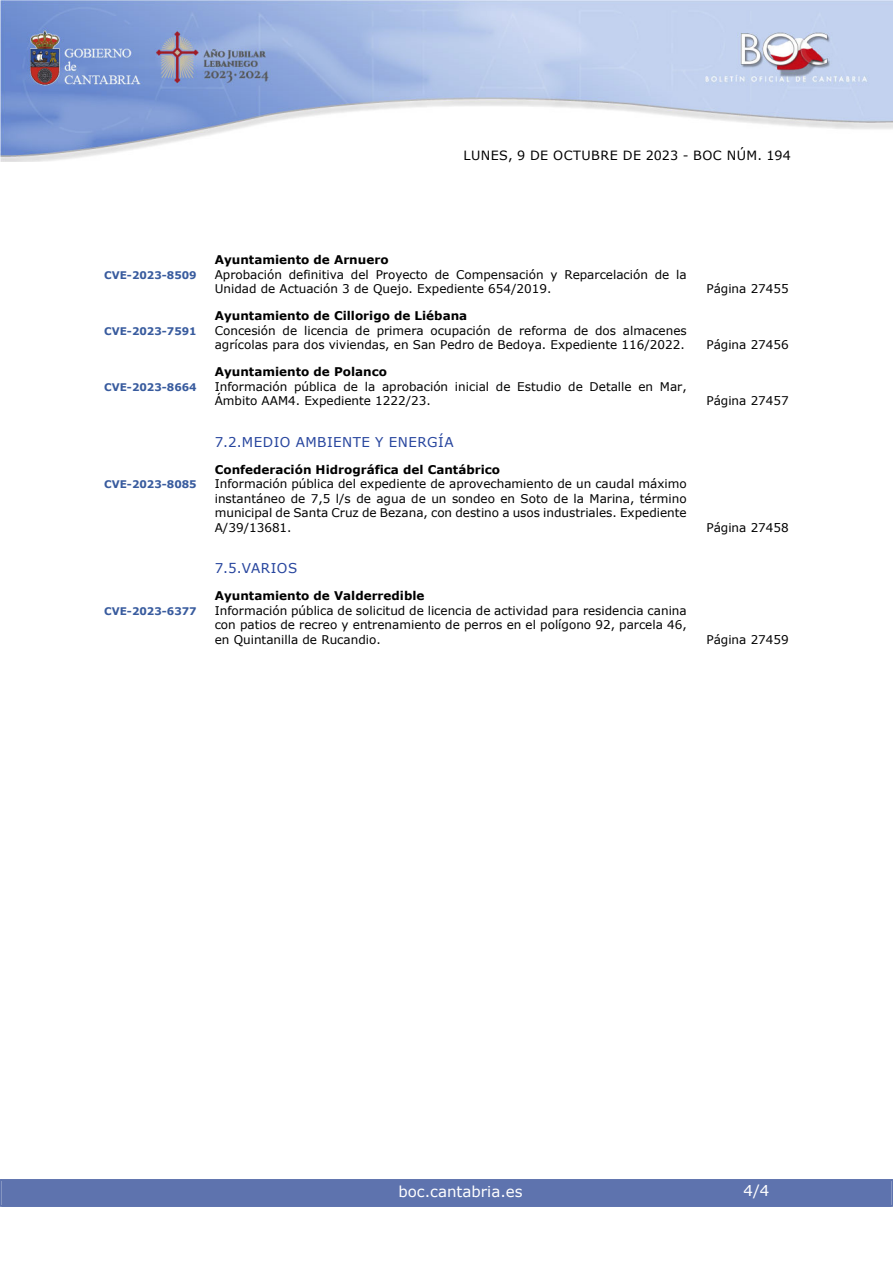
<style>
.page{position:relative;width:893px;height:1263px;background:#fff}
.page>*{position:absolute;margin:0;border:0;box-sizing:border-box;transform-origin:0 0}
.t1{font:15px "Verdana";color:#fff}
.indice_2{font:13.5px "Verdana";letter-spacing:.035em;color:#27459e}
.t2{font:12.75px "Verdana";letter-spacing:.035em;color:#000}
.indice_4{font:12px/14.4px "Verdana";color:#000}
.indice_3{font:700 12px "Verdana";color:#000}
.indice_4-2{font:700 10.5px "Verdana";color:#385b9e}
</style>
<div class="page">
<img style="left:0;top:0;width:893px;height:161px">
<div style="left:2px;top:1180px;width:889px;height:27px;background:#5e73ae"></div>
<div style="left:0;top:1179px;width:893px;height:28px;border:2px solid #5e73ae"></div>
<h4 class="indice_3" style="left:215px;top:251px;width:175px">Ayuntamiento de Arnuero</h4>
<p class="t2" style="left:463px;top:147px;width:329px">LUNES, 9 DE OCTUBRE DE 2023 - BOC NÚM. 194</p>
<p class="indice_4-2" style="left:104px;top:267px;width:94px">CVE-2023-8509</p>
<p class="indice_4" style="left:215px;top:267px;width:473px">Aprobación definitiva del Proyecto de Compensación y Reparcelación de la<br>Unidad de Actuación 3 de Quejo. Expediente 654/2019.</p>
<h4 class="indice_3" style="left:215px;top:307px;width:254px">Ayuntamiento de Cillorigo de Liébana</h4>
<p class="indice_4-2" style="left:104px;top:323px;width:94px">CVE-2023-7591</p>
<p class="indice_4" style="left:215px;top:323px;width:473px">Concesión de licencia de primera ocupación de reforma de dos almacenes agrícolas para dos viviendas, en San Pedro de Bedoya. Expediente 116/2022.</p>
<h4 class="indice_3" style="left:215px;top:363px;width:174px">Ayuntamiento de Polanco</h4>
<p class="indice_4-2" style="left:104px;top:379px;width:94px">CVE-2023-8664</p>
<p class="indice_4" style="left:215px;top:379px;width:473px">Información pública de la aprobación inicial de Estudio de Detalle en Mar,<br>Ámbito AAM4. Expediente 1222/23.</p>
<h3 class="indice_2" style="left:215px;top:433px;width:240px">7.2.MEDIO AMBIENTE Y ENERGÍA</h3>
<h4 class="indice_3" style="left:215px;top:461px;width:287px">Confederación Hidrográfica del Cantábrico</h4>
<p class="indice_4-2" style="left:104px;top:477px;width:94px">CVE-2023-8085</p>
<p class="indice_4" style="left:215px;top:477px;width:473px;text-align:justify">Información pública del expediente de aprovechamiento de un caudal máximo instantáneo de 7,5 l/s de agua de un sondeo en Soto de la Marina, término municipal de Santa Cruz de Bezana, con destino a usos industriales. Expediente A/39/13681.</p>
<h3 class="indice_2" style="left:215px;top:559px;width:84px">7.5.VARIOS</h3>
<h4 class="indice_3" style="left:215px;top:587px;width:211px">Ayuntamiento de Valderredible</h4>
<p class="indice_4-2" style="left:104px;top:603px;width:94px">CVE-2023-6377</p>
<p class="indice_4" style="left:215px;top:603px;width:473px;text-align:justify">Información pública de solicitud de licencia de actividad para residencia canina con patios de recreo y entrenamiento de perros en el polígono 92, parcela 46, en Quintanilla de Rucandio.</p>
<p class="indice_4" style="left:706px;top:281px;width:84px">Página 27455</p>
<p class="indice_4" style="left:706px;top:337px;width:84px">Página 27456</p>
<p class="indice_4" style="left:706px;top:393px;width:84px">Página 27457</p>
<p class="indice_4" style="left:706px;top:520px;width:84px">Página 27458</p>
<p class="indice_4" style="left:706px;top:632px;width:84px">Página 27459</p>
<p class="t1" style="left:398px;top:1181px;width:126px">boc.cantabria.es</p>
<p class="t1" style="left:744px;top:1180px;width:27px">4/4</p>
</div>
